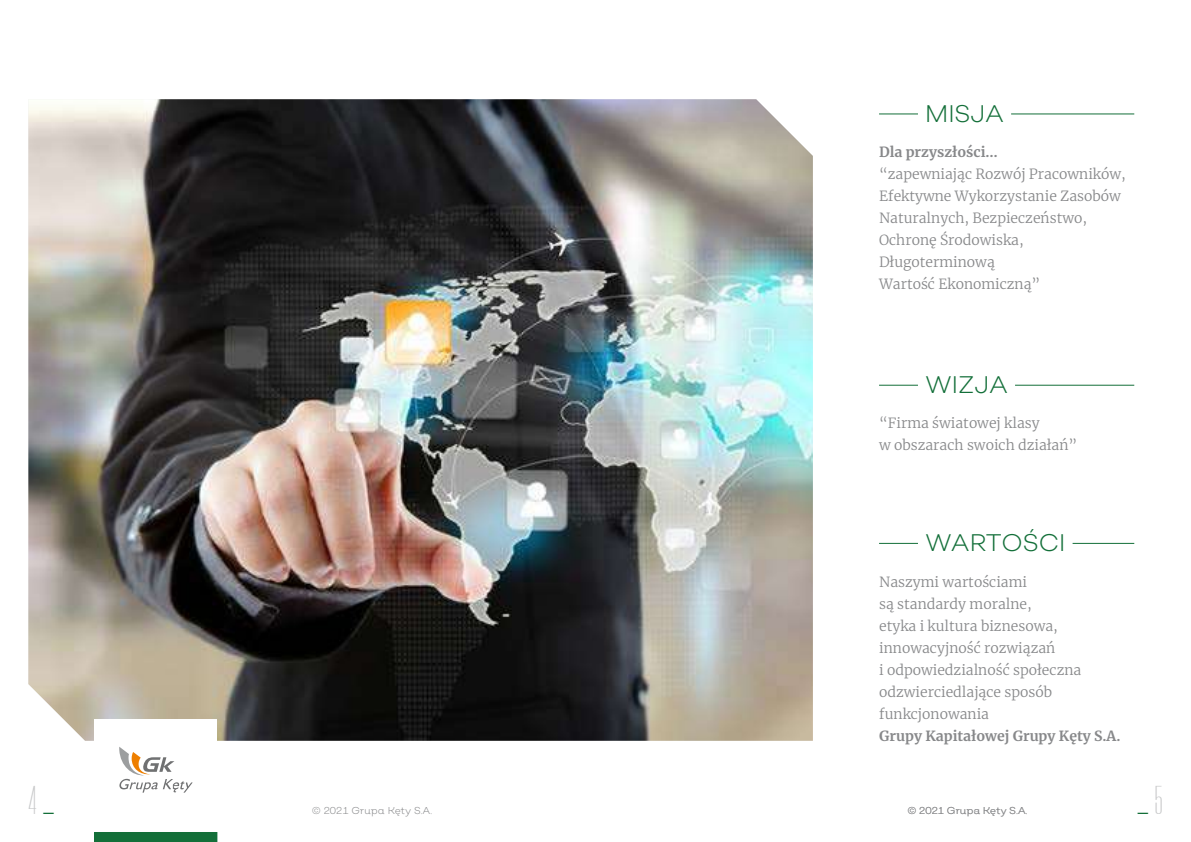
<style>
.page{position:relative;width:1191px;height:842px;background:#fff}
.page>*{position:absolute;margin:0;border:0;box-sizing:border-box;transform-origin:0 0}
.t1{font:200 40px "Morganite";color:#c6c7c8}
.t2{font:300 40px "Morganite";color:#136f39}
.t3{font:300 24px "Salvatore Roman";color:#136f39}
.t4{font:300 14px/22px "Merriweather";color:#87888a}
.t5{font:700 14px "Merriweather";color:#87888a}
.t6{font:300 10px "Salvatore Roman";color:#87888a}
.s1{font-weight:300;color:#136f39}
.s2{font-weight:200;color:#c6c7c8}
</style>
<div class="page">
<img style="left:28px;top:99px;width:785px;height:642px">
<hr style="left:879px;top:113px;width:39px;height:1px;background:#136f39">
<hr style="left:1011px;top:113px;width:123px;height:1px;background:#136f39">
<hr style="left:879px;top:385px;width:39px;height:1px;background:#136f39">
<hr style="left:1015px;top:385px;width:119px;height:1px;background:#136f39">
<hr style="left:879px;top:543px;width:39px;height:1px;background:#136f39">
<hr style="left:1072px;top:543px;width:62px;height:1px;background:#136f39">
<div style="left:94px;top:719px;width:123px;height:123px;background:#fff"></div>
<svg style="left:119px;top:747px;width:74px;height:46px"></svg>
<div style="left:94px;top:832px;width:123px;height:10px;background:#136f39"></div>
<h1 class="t1" style="left:28px;top:780px;width:28px">4 <span class="s1">_</span></h1>
<p class="t6" style="left:312px;top:804px;width:122px">© 2021 Grupa Kęty S.A.</p>
<h2 class="t3" style="left:925px;top:99px;width:80px">MISJA</h2>
<p class="t5" style="left:879px;top:142px;width:120px">Dla przyszłości…</p>
<p class="t4" style="left:879px;top:163px;width:248px">“zapewniając Rozwój Pracowników,<br>Efektywne Wykorzystanie Zasobów<br>Naturalnych, Bezpieczeństwo,<br>Ochronę Środowiska,<br>Długoterminową<br>Wartość Ekonomiczną”</p>
<h2 class="t3" style="left:925px;top:370px;width:84px">WIZJA</h2>
<p class="t4" style="left:879px;top:412px;width:200px">“Firma światowej klasy<br>w obszarach swoich działań”</p>
<h2 class="t3" style="left:925px;top:528px;width:142px">WARTOŚCI</h2>
<p class="t4" style="left:879px;top:570px;width:204px">Naszymi wartościami<br>są standardy moralne,<br>etyka i kultura biznesowa, innowacyjność rozwiązań<br>i odpowiedzialność społeczna odzwierciedlające sposób funkcjonowania</p>
<p class="t5" style="left:879px;top:726px;width:243px">Grupy Kapitałowej Grupy Kęty S.A.</p>
<p class="t6" style="left:907px;top:804px;width:121px">© 2021 Grupa Kęty S.A.</p>
<h1 class="t2" style="left:1136px;top:780px;width:27px">_ <span class="s2">5</span></h1>
</div>
